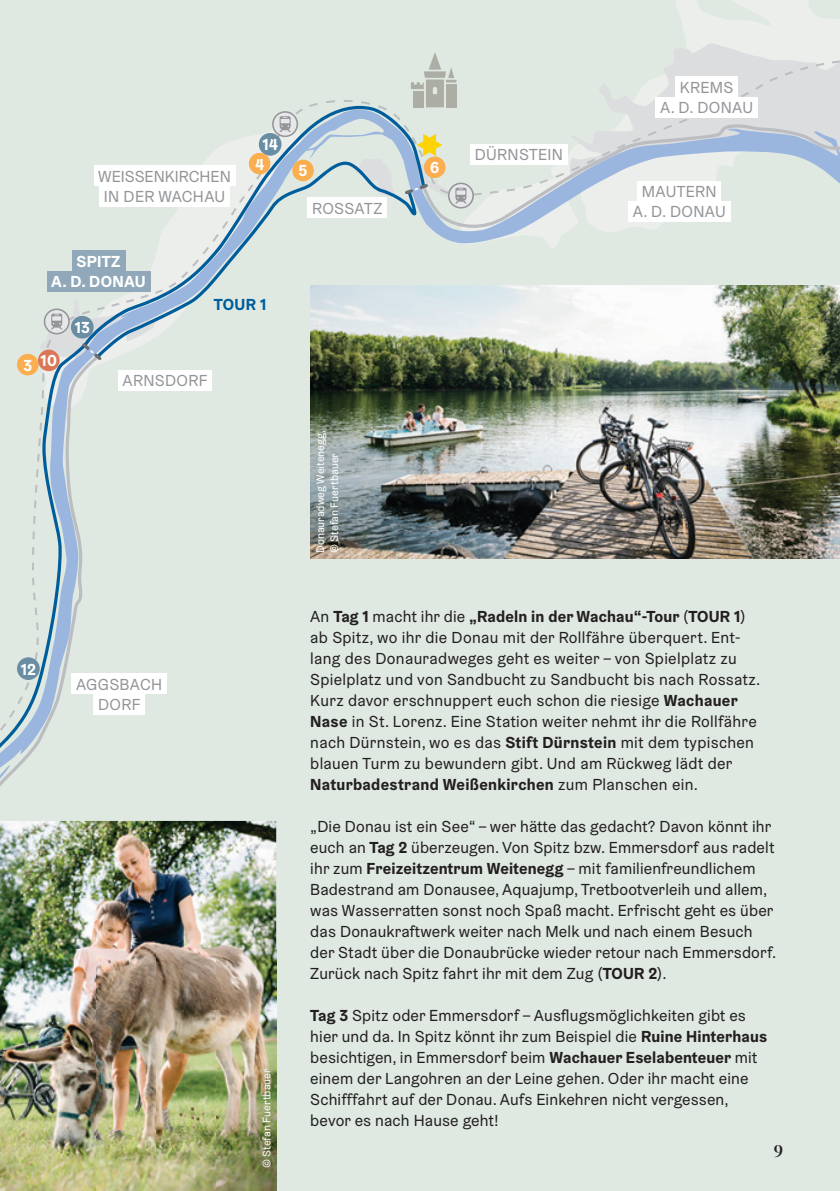
<style>
.page{position:relative;width:840px;height:1191px;background:#fff}
.page>*{position:absolute;margin:0;border:0;box-sizing:border-box;transform-origin:0 0}
.t1{font:16px/21px "Graebenbach";letter-spacing:.01em;color:#231f20}
.t2{font:16px/20.4px "Graebenbach";letter-spacing:.02em;color:#939598;text-align:center}
.t3{font:700 16px/20.4px "Graebenbach";letter-spacing:.02em;color:#fff;text-align:center}
.t4{font:16px/20.4px "Graebenbach";color:#939598;text-align:center}
.t5{font:700 16px "Graebenbach";color:#005d9c}
.t6{font:600 16px "Rando Display";color:#231f20}
.t7{font:11px/14px "Graebenbach";color:#fff}
.s1{font-weight:700}
</style>
<div class="page">
<div style="left:0;top:0;width:839px;height:1191px;background:#dfe9e1"></div>
<svg style="left:676px;top:0;width:163px;height:42px;fill:#eceeeb"></svg>
<svg style="left:599px;top:42px;width:240px;height:82px"></svg>
<div style="left:675px;top:76px;width:62px;height:21px;background:#fff"></div>
<div style="left:655px;top:97px;width:102px;height:21px;background:#fff"></div>
<svg style="left:425px;top:124px;width:414px;height:104px"></svg>
<svg style="left:0;top:109px;width:425px;height:883px"></svg>
<svg style="left:32px;top:289px;width:131px;height:371px"></svg>
<svg style="left:309px;top:52px;width:172px;height:151px"></svg>
<img style="left:310px;top:286px;width:529px;height:273px">
<img style="left:0;top:821px;width:276px;height:370px">
<img style="left:37px;top:950px;width:239px;height:241px">
<p class="t4" style="left:98px;top:166px;width:134px">WEISSENKIRCHEN<br>IN DER WACHAU</p>
<p class="t3" style="left:51px;top:251px;width:96px">SPITZ<br>A. D. DONAU</p>
<p class="t3" style="left:255px;top:135px;width:24px;line-height:19.2px;text-align:left;text-indent:7px">14<br>4</p>
<p class="t3" style="left:23px;top:350px;width:35px">3 10</p>
<p class="t3" style="left:75px;top:317px;width:17px">13</p>
<p class="t5" style="left:213px;top:294px;width:54px">TOUR 1</p>
<p class="t2" style="left:122px;top:370px;width:86px">ARNSDORF</p>
<p class="t3" style="left:298px;top:160px;width:10px">5</p>
<p class="t3" style="left:430px;top:157px;width:11px">6</p>
<p class="t2" style="left:312px;top:198px;width:72px">ROSSATZ</p>
<p class="t7" style="left:313px;top:553px;width:125px;rotate:-90deg">Donauradweg Weitenegg, © Stefan Fuertbauer</p>
<p class="t2" style="left:474px;top:144px;width:90px">DÜRNSTEIN</p>
<p class="t2" style="left:659px;top:77px;width:94px">KREMS<br>A. D. DONAU</p>
<p class="t2" style="left:632px;top:181px;width:94px">MAUTERN<br>A. D. DONAU</p>
<p class="t3" style="left:21px;top:658px;width:17px">12</p>
<p class="t2" style="left:76px;top:673px;width:87px">AGGSBACH<br>DORF</p>
<p class="t7" style="left:259px;top:1168px;width:101px;rotate:-90deg">© Stefan Fuertbauer</p>
<p class="t1" style="left:310px;top:605px;width:451px">An <span class="s1">Tag 1</span> macht ihr die <span class="s1">„Radeln in der Wachau“-Tour</span> (<span class="s1">TOUR 1</span>) ab Spitz, wo ihr die Donau mit der Rollfähre überquert. Ent&shy;lang des Donauradweges geht es weiter – von Spielplatz zu Spielplatz und von Sandbucht zu Sandbucht bis nach Rossatz.<br>Kurz davor erschnuppert euch schon die riesige <span class="s1">Wachauer Nase</span> in St. Lorenz. Eine Station weiter nehmt ihr die Rollfähre nach Dürnstein, wo es das <span class="s1">Stift Dürnstein</span> mit dem typischen blauen Turm zu bewundern gibt. Und am Rückweg lädt der <span class="s1">Naturbadestrand Weißenkirchen</span> zum Planschen ein.</p>
<p class="t1" style="left:310px;top:815px;width:467px">„Die Donau ist ein See“ – wer hätte das gedacht? Davon könnt ihr euch an <span class="s1">Tag 2</span> überzeugen. Von Spitz bzw. Emmersdorf aus radelt ihr zum <span class="s1">Freizeitzentrum Weitenegg</span> – mit familienfreundlichem Badestrand am Donausee, Aquajump, Tretbootverleih und allem, was Wasserratten sonst noch Spaß macht. Erfrischt geht es über das Donaukraftwerk weiter nach Melk und nach einem Besuch der Stadt über die Donaubrücke wieder retour nach Emmersdorf.<br>Zurück nach Spitz fahrt ihr mit dem Zug (<span class="s1">TOUR 2</span>).</p>
<p class="t1" style="left:310px;top:1004px;width:458px"><span class="s1">Tag 3</span> Spitz oder Emmersdorf – Ausflugsmöglichkeiten gibt es hier und da. In Spitz könnt ihr zum Beispiel die <span class="s1">Ruine Hinterhaus </span>besichtigen, in Emmersdorf beim <span class="s1">Wachauer Eselabenteuer</span> mit einem der Langohren an der Leine gehen. Oder ihr macht eine Schifffahrt auf der Donau. Aufs Einkehren nicht vergessen, bevor es nach Hause geht!</p>
<p class="t6" style="left:773px;top:1139px;width:11px">9</p>
</div>
